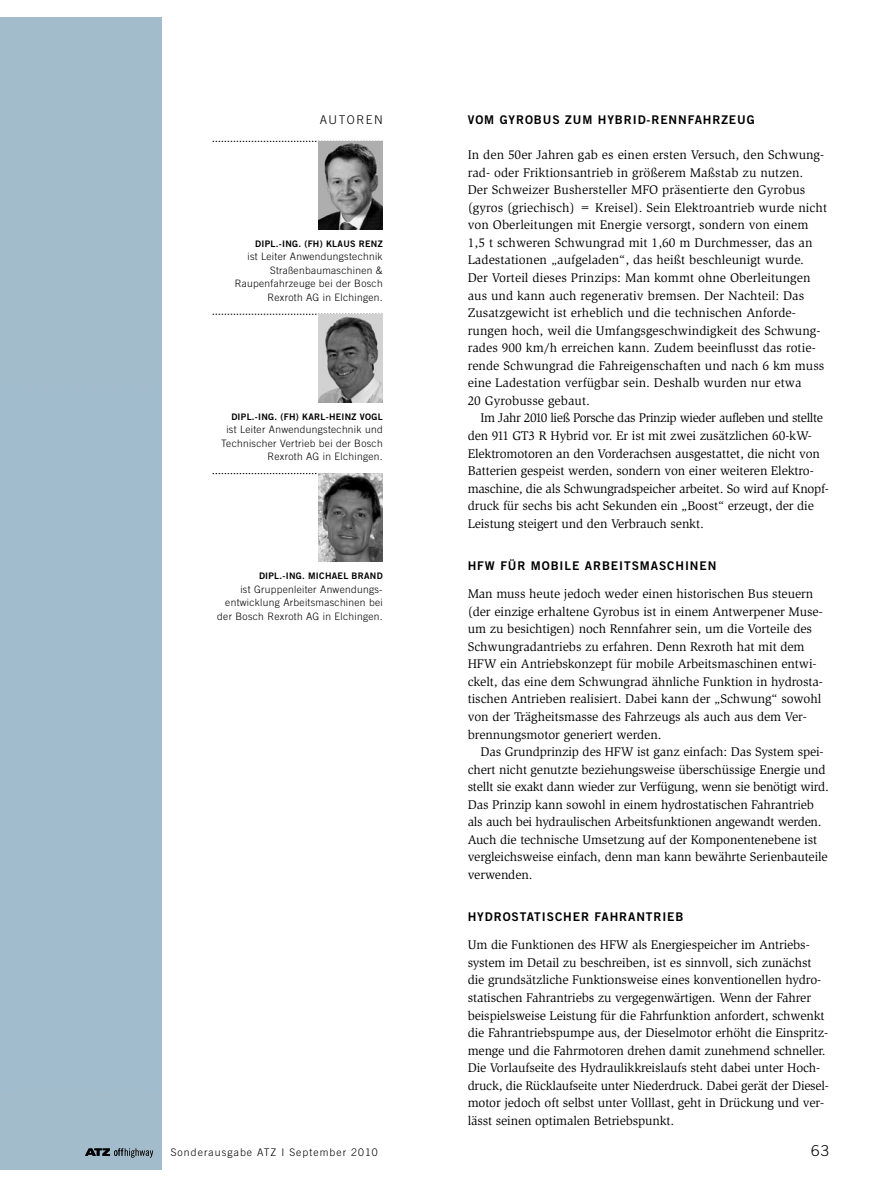
<style>
.page{position:relative;width:893px;height:1187px;background:#fff}
.page>*{position:absolute;margin:0;border:0;box-sizing:border-box;transform-origin:0 0}
.t1{font:300 15px "Trade Gothic LT Std";color:#000}
.acg_grundtext{font:12.9px/17.5px "Slimbach Std";letter-spacing:-.005em;color:#000}
.ach_grundtext_mit_ei{font:12.9px/17.5px "Slimbach Std";letter-spacing:-.01em;color:#000}
.acl_zwischenuebersch{font:12px "Trade Gothic LT Std Bd 2";letter-spacing:.075em;color:#000}
.acm_zwischenuebersch{font:12px "Trade Gothic LT Std Bd 2";letter-spacing:.075em;color:#000}
.t2{font:300 12px "Trade Gothic LT Std";letter-spacing:.18em;color:#000}
.t3{font:300 10.5px "Trade Gothic LT Std";letter-spacing:.1em;color:#000}
.azz_autor{font:300 10.2px/13.5px "Trade Gothic LT Std";letter-spacing:.03em;color:#000;text-align:right}
.azz_autor-2{font:9px "Trade Gothic LT Std Bd 2";letter-spacing:.03em;color:#000}
</style>
<div class="page">
<div style="left:0;top:17px;width:162px;height:1152px;background:#a1bccc"></div>
<svg style="left:213px;top:141px;width:106px;height:1px"></svg>
<svg style="left:213px;top:314px;width:106px;height:1px"></svg>
<svg style="left:213px;top:473px;width:170px;height:1px"></svg>
<img style="left:319px;top:141px;width:64px;height:88px">
<img style="left:319px;top:314px;width:64px;height:88px">
<img style="left:319px;top:474px;width:64px;height:87px">
<svg style="left:85px;top:1148px;width:68px;height:9px"></svg>
<p class="t2" style="left:320px;top:112px;width:65px">autoren</p>
<p class="azz_autor-2" style="left:255px;top:238px;width:90px">DIPL.-ING . (FH) KLAUS</p>
<p class="azz_autor-2" style="left:359px;top:238px;width:13px">RENZ</p>
<p class="azz_autor" style="left:235px;top:250px;width:150px">ist Leiter Anwendungstechnik<br>Straßenbaumaschinen &amp;<br>Raupenfahrzeuge bei der Bosch<br>Rexroth AG in Elchingen.</p>
<p class="azz_autor-2" style="left:231px;top:411px;width:111px">DIPL.-ING. (FH) KARL-HEINZ</p>
<p class="azz_autor-2" style="left:360px;top:411px;width:24px">VOG L</p>
<p class="azz_autor" style="left:221px;top:423px;width:163px">ist Leiter Anwendungstechnik und<br>Technischer Vertrieb bei der Bosch<br>Rexroth AG in Elchingen.</p>
<p class="azz_autor-2" style="left:259px;top:570px;width:64px">DIPL.-ING. MICHAE</p>
<p class="azz_autor-2" style="left:343px;top:570px;width:22px">L BRAND</p>
<p class="azz_autor" style="left:217px;top:582px;width:167px">ist Gruppenleiter Anwendungs&shy;entwicklung Arbeitsmaschinen bei der Bosch Rexroth AG in Elchingen.</p>
<p class="acm_zwischenuebersch" style="left:468px;top:112px;width:288px">VOM GYROBUS ZUM HYBRID-RENNFAHRZEUG</p>
<p class="acg_grundtext" style="left:468px;top:146px;width:361px">In den 50er Jahren gab es einen ersten Versuch, den Schwung&shy;rad- oder Friktionsantrieb in größerem Maßstab zu nutzen.<br>Der Schweizer Bushersteller MFO präsentierte den Gyrobus (gyros (griechisch) = Kreisel). Sein Elektroantrieb wurde nicht von Oberleitungen mit Energie versorgt, sondern von einem 1,5 t schweren Schwungrad mit 1,60 m Durchmesser, das an Lades-tationen „aufgeladen“, das heißt beschleunigt wurde.<br>Der Vorteil dieses Prinzips: Man kommt ohne Oberleitungen aus und kann auch regenerativ bremsen. Der Nachteil: Das Zusatzgewicht ist erheblich und die technischen Anforde&shy;rungen hoch, weil die Umfangsgeschwindigkeit des Schwung&shy;rades 900 km/h erreichen kann. Zudem beeinflusst das rotie&shy;rende Schwungrad die Fahreigenschaften und nach 6 km muss eine Ladestation verfügbar sein. Deshalb wurden nur etwa<br>20 Gyrobusse gebaut.</p>
<p class="ach_grundtext_mit_ei" style="left:468px;top:409px;width:361px;text-indent:13px">Im Jahr 2010 ließ Porsche das Prinzip wieder aufleben und stellte den 911 GT3 R Hybrid vor. Er ist mit zwei zusätzlichen 60-kW-Elektromotoren an den Vorderachsen ausgestattet, die nicht von Batterien gespeist werden, sondern von einer weiteren Elektro&shy;maschine, die als Schwungradspeicher arbeitet. So wird auf Knopf&shy;druck für sechs bis acht Sekunden ein „Boost“ erzeugt, der die Leistung steigert und den Verbrauch senkt.</p>
<p class="acl_zwischenuebersch" style="left:468px;top:558px;width:72px">HFW FÜR MOBI</p>
<p class="acl_zwischenuebersch" style="left:565px;top:558px;width:37px">LE ARBEI</p>
<p class="acl_zwischenuebersch" style="left:624px;top:558px;width:17px">TSMASCHINEN</p>
<p class="acg_grundtext" style="left:468px;top:585px;width:357px">Man muss heute jedoch weder einen historischen Bus steuern (der einzige erhaltene Gyrobus ist in einem Antwerpener Muse&shy;um zu besichtigen) noch Rennfahrer sein, um die Vorteile des Schwung-radantriebs zu erfahren. Denn Rexroth hat mit dem HFW ein Antriebskonzept für mobile Arbeitsmaschinen entwi&shy;ckelt, das eine dem Schwungrad ähnliche Funktion in hydrosta&shy;tischen Antrieben realisiert. Dabei kann der „Schwung“ sowohl von der Trägheitsmasse des Fahrzeugs als auch aus dem Ver&shy;brennungsmotor generiert werden.</p>
<p class="ach_grundtext_mit_ei" style="left:468px;top:743px;width:363px;text-indent:13px">Das Grundprinzip des HFW ist ganz einfach: Das System spei&shy;chert nicht genutzte beziehungsweise überschüssige Energie und stellt sie exakt dann wieder zur Verfügung, wenn sie benötigt wird.<br>Das Prinzip kann sowohl in einem hydrostatischen Fahrantrieb als auch bei hydraulischen Arbeitsfunktionen angewandt werden.<br>Auch die technische Umsetzung auf der Komponentenebene ist vergleichsweise einfach, denn man kann bewährte Serienbauteile verwenden.</p>
<p class="acl_zwischenuebersch" style="left:468px;top:909px;width:217px">HYDROSTATISCHER FAHRANTRIEB</p>
<p class="acg_grundtext" style="left:468px;top:936px;width:362px">Um die Funktionen des HFW als Energiespeicher im Antriebs&shy;system im Detail zu beschreiben, ist es sinnvoll, sich zunächst die grundsätzliche Funktionsweise eines konventionellen hydro&shy;statischen Fahrantriebs zu vergegenwärtigen. Wenn der Fahrer beispielsweise Leistung für die Fahrfunktion anfordert, schwenkt die Fahrantriebspumpe aus, der Dieselmotor erhöht die Einspritz&shy;menge und die Fahrmotoren drehen damit zunehmend schneller.<br>Die Vorlaufseite des Hydraulikkreislaufs steht dabei unter Hoch&shy;druck, die Rücklaufseite unter Niederdruck. Dabei gerät der Diesel&shy;motor jedoch oft selbst unter Volllast, geht in Drückung und ver&shy;lässt seinen optimalen Betriebspunkt.</p>
<p class="t3" style="left:171px;top:1145px;width:208px">Sonderausgabe ATZ I September 2010</p>
<p class="t1" style="left:811px;top:1141px;width:20px">63</p>
</div>
